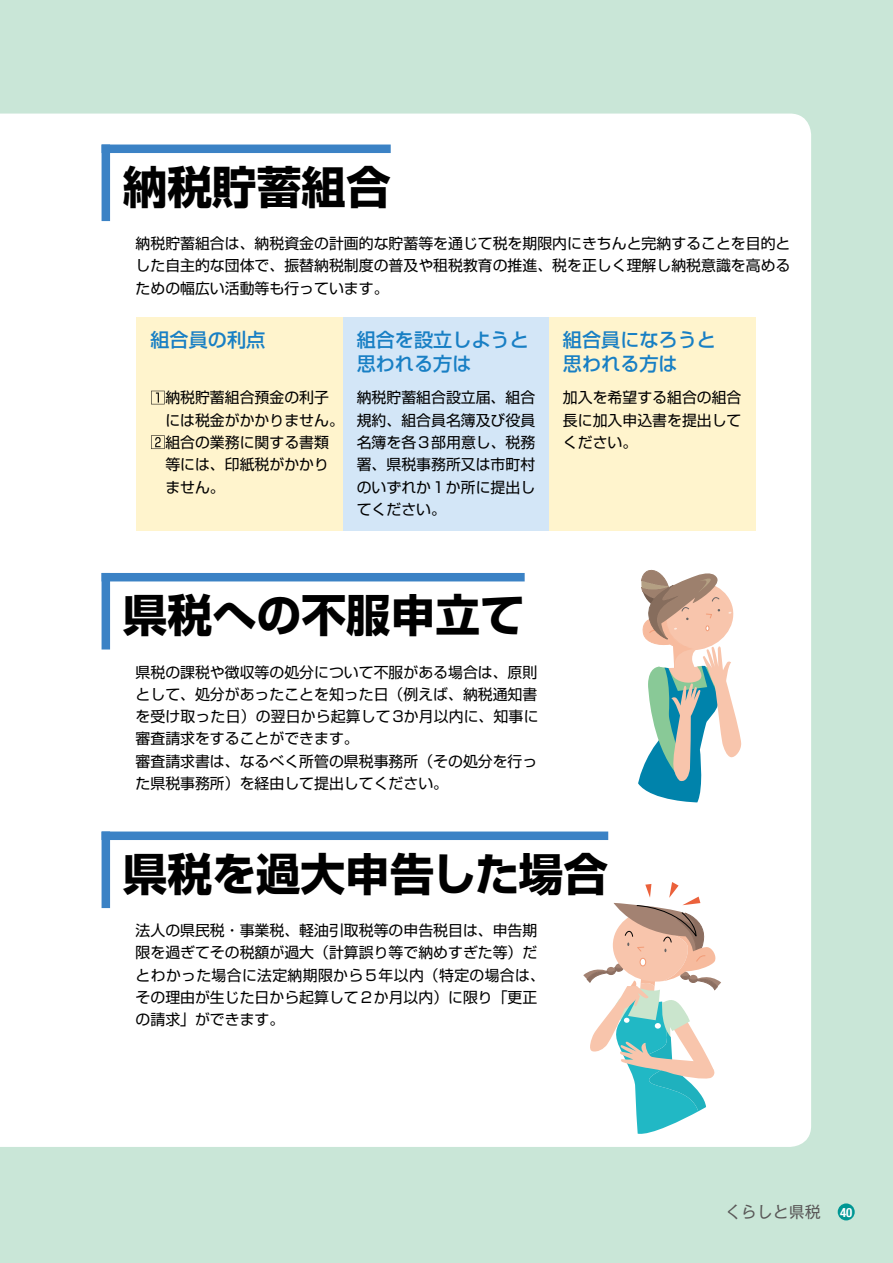
<style>
.page{position:relative;width:893px;height:1263px;background:#c9e6d7}
.page>*{position:absolute;margin:0;border:0;box-sizing:border-box;transform-origin:0 0}
.t1{font:700 44.7px "Shin Go Pr 6";color:#000}
.t2{font:500 19.2px/23.4px "Shin Go Pr 6";color:#187fc4}
.t3{font:15.9px "Gothic MB101 Pr 6";color:#595757}
.t4{font:14.85px/22.4px "Shin Go Pr 6";color:#000;text-align:justify}
.t5{font:700 condensed 12.75px "Helvetica Neue";color:#fff}
</style>
<div class="page">
<div style="left:0;top:114px;width:811px;height:1033px;background:#fff"></div>
<div style="left:838px;top:1203px;width:17px;height:17px;background:#009794;border-radius:50%"></div>
<div style="left:343px;top:317px;width:206px;height:213px;background:#d3e6f7"></div>
<div style="left:137px;top:317px;width:206px;height:213px;background:#fff4cd"></div>
<svg style="left:151px;top:391px;width:14px;height:13px"></svg>
<svg style="left:151px;top:435px;width:14px;height:14px"></svg>
<div style="left:549px;top:317px;width:206px;height:213px;background:#fff4cd"></div>
<div style="left:102px;top:145px;width:8px;height:76px;background:#3b82c5"></div>
<div style="left:102px;top:145px;width:289px;height:8px;background:#3b82c5"></div>
<div style="left:102px;top:573px;width:8px;height:76px;background:#3b82c5"></div>
<div style="left:102px;top:573px;width:423px;height:8px;background:#3b82c5"></div>
<div style="left:102px;top:831px;width:8px;height:77px;background:#3b82c5"></div>
<div style="left:102px;top:831px;width:506px;height:9px;background:#3b82c5"></div>
<svg style="left:583px;top:882px;width:138px;height:254px;background:#d3dcd7"></svg>
<svg style="left:638px;top:568px;width:104px;height:234px;background:#c0c8c2"></svg>
<h1 class="t1" style="left:123px;top:152px;width:269px">納税貯蓄組合</h1>
<p class="t4" style="left:136px;top:231px;width:656px">納税貯蓄組合は、納税資金の計画的な貯蓄等を通じて税を期限内にきちんと完納することを目的とした自主的な団体で、振替納税制度の普及や租税教育の推進、税を正しく理解し納税意識を高めるための幅広い活動等も行っています。</p>
<p class="t2" style="left:150px;top:327px;width:116px">組合員の利点</p>
<p class="t4" style="left:165px;top:385px;width:180px;text-align:left">納税貯蓄組合預金の利子には税金がかかりません。組合の業務に関する書類等には、印紙税がかかりません。</p>
<p class="t2" style="left:357px;top:327px;width:174px">組合を設立しようと思われる方は</p>
<p class="t4" style="left:357px;top:385px;width:180px">納税貯蓄組合設立届、組合規約、組合員名簿及び役員名簿を各3部用意し、税務署、県税事務所又は市町村のいずれか1か所に提出してください。</p>
<p class="t2" style="left:563px;top:327px;width:155px">組合員になろうと思われる方は</p>
<p class="t4" style="left:563px;top:385px;width:180px">加入を希望する組合の組合長に加入申込書を提出してください。</p>
<h1 class="t1" style="left:123px;top:580px;width:403px">県税への不服申立て</h1>
<p class="t4" style="left:136px;top:660px;width:404px;text-align:left">県税の課税や徴収等の処分について不服がある場合は、原則として、処分があったことを知った日（例えば、納税通知書を受け取った日）の翌日から起算して3か月以内に、知事に審査請求をすることができます。<br>審査請求書は、なるべく所管の県税事務所（その処分を行った県税事務所）を経由して提出してください。</p>
<h1 class="t1" style="left:123px;top:838px;width:487px">県税を過大申告した場合</h1>
<p class="t4" style="left:136px;top:918px;width:411px;text-align:left">法人の県民税・事業税、軽油引取税等の申告税目は、申告期限を過ぎてその税額が過大（計算誤り等で納めすぎた等）だとわかった場合に法定納期限から5年以内（特定の場合は、その理由が生じた日から起算して2か月以内）に限り「更正の請求」ができます。</p>
<p class="t3" style="left:725px;top:1199px;width:97px">くらしと県税</p>
<p class="t5" style="left:840px;top:1201px;width:14px">40</p>
</div>
